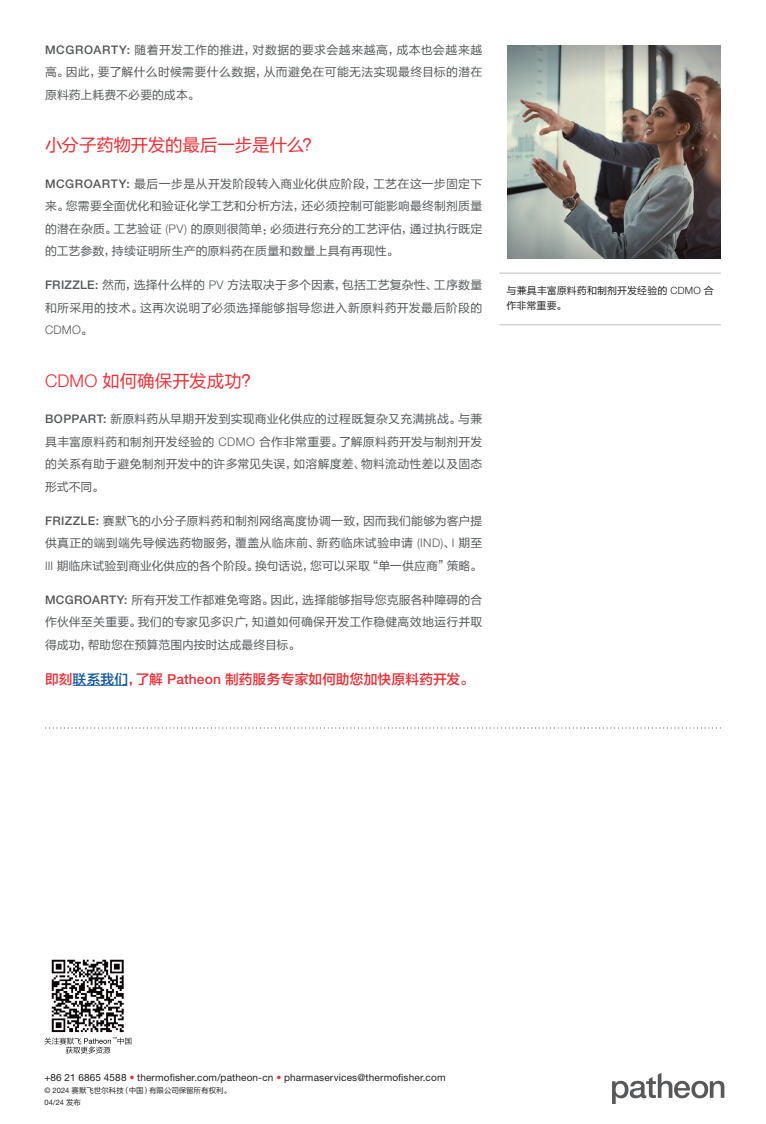
<style>
.page{position:relative;width:766px;height:1124px;background:#fff}
.page>*{position:absolute;margin:0;border:0;box-sizing:border-box;transform-origin:0 0}
.Body_Copy{font:17.5px "FZLTHK GBK1 0";letter-spacing:-.01em;color:#ee2d34}
.Body_Copy-2{font:13.75px "FZLTZHK GBK1 0";letter-spacing:.005em;color:#ee2d34}
.Body_Copy-3{font:11.88px/22.5px "FZLTHK GBK1 0";letter-spacing:.015em;color:#545759;text-align:justify}
.Content_Header{font:10px "Helvetica Neue LT Pro";letter-spacing:.015em;color:#231f20}
.Body_Copy-4{font:10px/15px "FZLTHK GBK1 0";letter-spacing:.01em;color:#231f20}
.Content_Header-2{font:7.5px "FZLTHK GBK1 0";color:#231f20}
.Content_Header-3{font:7.5px "Helvetica Neue LT Pro";color:#231f20}
.s1{font-family:"Helvetica Neue LT Std";font-weight:500}
.s2{font-family:"Helvetica Neue LT Std";font-weight:300}
.s3{color:#155a9e}
.s4{color:#ee2d33}
.s5{font-family:"Helvetica Neue LT Pro"}
.s6{font-family:"FZLTHK GBK1 0"}
</style>
<div class="page">
<img style="left:51px;top:959px;width:73px;height:74px">
<svg style="left:44px;top:1037px;width:87px;height:16px"></svg>
<hr style="left:73px;top:684px;width:54px;height:1px;background:#155a9e">
<hr style="left:499px;top:272px;width:221px;height:2px;background:#c9cacc">
<hr style="left:499px;top:324px;width:221px;height:1px;background:#c9cacc">
<img style="left:507px;top:45px;width:213px;height:214px">
<svg style="left:46px;top:727px;width:675px;height:1px"></svg>
<svg style="left:612px;top:1073px;width:112px;height:30px"></svg>
<p class="Body_Copy-3" style="left:45px;top:38px;width:438px"><span class="s1">MCGROARTY:</span> 随着开发工作的推进，对数据的要求会越来越高，成本也会越来越高。因此，要了解什么时候需要什么数据，从而避免在可能无法实现最终目标的潜在原料药上耗费不必要的成本。</p>
<p class="Body_Copy" style="left:45px;top:136px;width:277px">小分子药物开发的最后一步是什么？</p>
<p class="Body_Copy-3" style="left:45px;top:173px;width:438px"><span class="s1">MCGROARTY:</span> 最后一步是从开发阶段转入商业化供应阶段，工艺在这一步固定下来。您需要全面优化和验证化学工艺和分析方法，还必须控制可能影响最终制剂质量的潜在杂质。工艺验证 <span class="s2">(PV)</span> 的原则很简单：必须进行充分的工艺评估，通过执行既定的工艺参数，持续证明所生产的原料药在质量和数量上具有再现性。</p>
<p class="Body_Copy-3" style="left:45px;top:274px;width:438px"><span class="s1">FRIZZLE:</span> 然而，选择什么样的 <span class="s2">PV</span> 方法取决于多个因素，包括工艺复杂性、工序数量和所采用的技术。这再次说明了必须选择能够指导您进入新原料药开发最后阶段的<span class="s2">CDMO</span>。</p>
<p class="Body_Copy" style="left:45px;top:371px;width:216px"><span class="s2">CDMO</span> 如何确保开发成功？</p>
<p class="Body_Copy-3" style="left:45px;top:408px;width:438px"><span class="s1">BOPPART:</span> 新原料药从早期开发到实现商业化供应的过程既复杂又充满挑战。与兼具丰富原料药和制剂开发经验的 <span class="s2">CDMO</span> 合作非常重要。了解原料药开发与制剂开发的关系有助于避免制剂开发中的许多常见失误，如溶解度差、物料流动性差以及固态形式不同。</p>
<p class="Body_Copy-3" style="left:45px;top:509px;width:438px"><span class="s1">FRIZZLE:</span> 赛默飞的小分子原料药和制剂网络高度协调一致，因而我们能够为客户提供真正的端到端先导候选药物服务，覆盖从临床前、新药临床试验申请 <span class="s2">(IND)</span>、<span class="s2">I</span> 期至<span class="s2">III</span> 期临床试验到商业化供应的各个阶段。换句话说，您可以采取“单一供应商”策略。</p>
<p class="Body_Copy-3" style="left:45px;top:588px;width:438px"><span class="s1">MCGROARTY:</span> 所有开发工作都难免弯路。因此，选择能够指导您克服各种障碍的合作伙伴至关重要。我们的专家见多识广，知道如何确保开发工作稳健高效地运行并取得成功，帮助您在预算范围内按时达成最终目标。</p>
<p class="Body_Copy-2" style="left:45px;top:671px;width:430px">即刻<span class="s3">联系我们</span>，了解 <span class="s1">Patheon</span> 制药服务专家如何助您加快原料药开发。</p>
<p class="Body_Copy-4" style="left:506px;top:283px;width:209px">与兼具丰富原料药和制剂开发经验的 <span class="s2">CDMO</span> 合作非常重要。</p>
<p class="Content_Header" style="left:44px;top:1071px;width:402px">+86 21 6865 4588 <span class="s4">•</span> thermofisher.com/patheon-cn <span class="s4">•</span> pharmaservices@thermofisher.com</p>
<p class="Content_Header-2" style="left:44px;top:1085px;width:188px"><span class="s5">© 2024</span> 赛默飞世尔科技（中国）有限公司保留所有权利。</p>
<p class="Content_Header-3" style="left:44px;top:1097px;width:38px">04/24 <span class="s6">发布</span></p>
</div>
